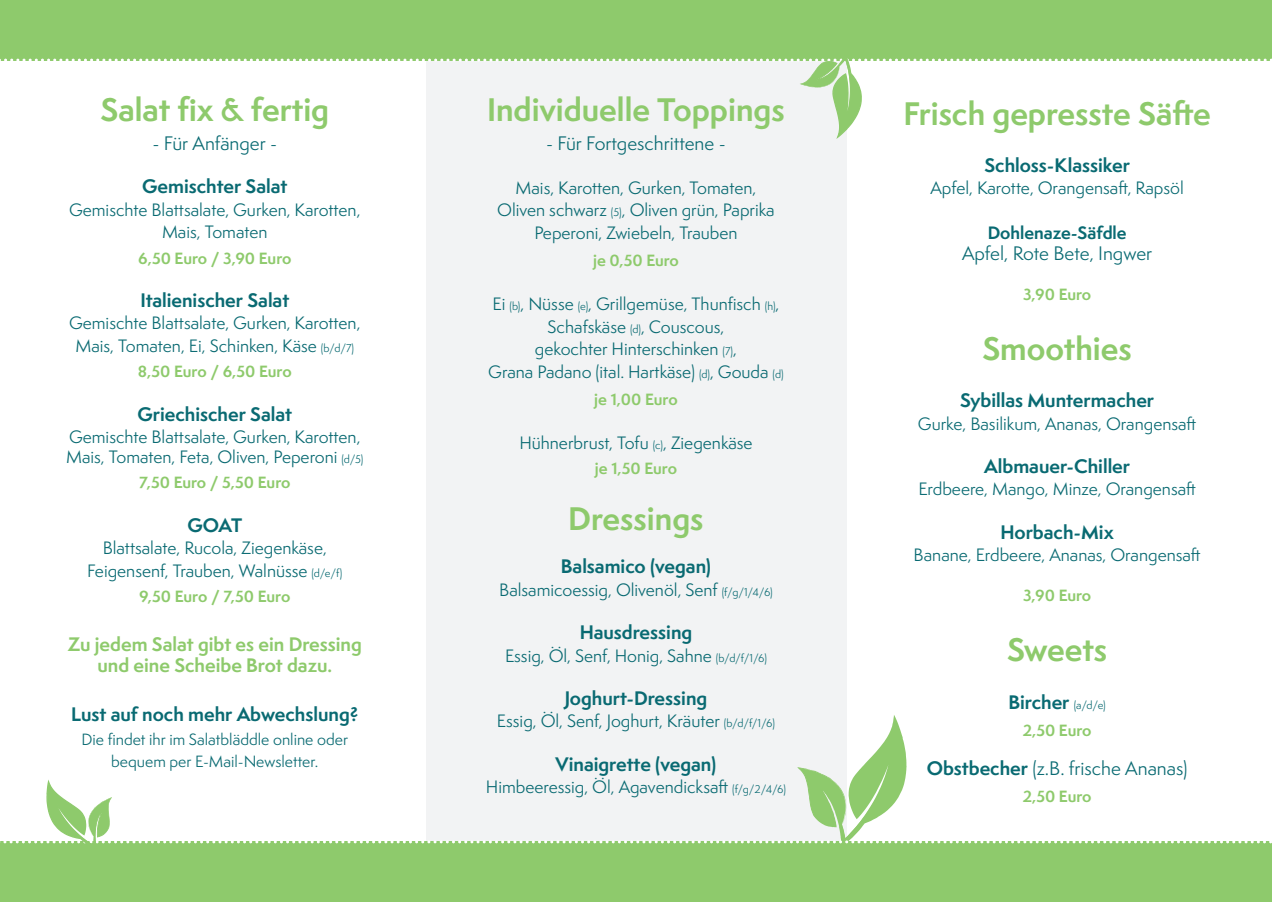
<style>
.page{position:relative;width:1272px;height:902px;background:#fff}
.page>*{position:absolute;margin:0;border:0;box-sizing:border-box;transform-origin:0 0}
.t1{font:700 30px "Semplicita Pro";color:#8eca6c}
.t2{font:700 18px "Semplicita Pro";color:#096a72}
.t3{font:18px "Semplicita Pro";color:#096a72}
.t4{font:700 18px/21.6px "Semplicita Pro";color:#8eca6c;text-align:center}
.t5{font:16.5px/22.5px "Semplicita Pro";color:#096a72;text-align:center}
.t6{font:700 16.5px "Semplicita Pro";color:#096a72}
.t7{font:700 15px "Semplicita Pro";color:#8eca6c}
.t8{font:15px/21.6px "Semplicita Pro";color:#096a72;text-align:center}
.s1{font-size:10.5px}
.s2{font-weight:400;font-size:10.5px}
.s3{font-weight:700}
</style>
<div class="page">
<div style="left:426px;top:0;width:420px;height:901px;background:#f2f3f4"></div>
<div style="left:0;top:0;width:1271px;height:60px;background:#8eca6c"></div>
<svg style="left:0;top:56px;width:1272px;height:83px"></svg>
<div style="left:0;top:841px;width:1271px;height:60px;background:#8eca6c"></div>
<svg style="left:0;top:714px;width:1272px;height:134px"></svg>
<h1 class="t1" style="left:100px;top:88px;width:230px">Salat fix &amp; fertig</h1>
<p class="t3" style="left:152px;top:130px;width:126px">- Für Anfänger -</p>
<p class="t2" style="left:142px;top:173px;width:147px">Gemischter Salat</p>
<p class="t5" style="left:69px;top:198px;width:293px">Gemischte Blattsalate, Gurken, Karotten,<br>Mais, Tomaten</p>
<p class="t7" style="left:138px;top:247px;width:155px">6,50 Euro / 3,90 Euro</p>
<p class="t2" style="left:140px;top:286px;width:150px">Italienischer Salat</p>
<p class="t5" style="left:69px;top:311px;width:293px">Gemischte Blattsalate, Gurken, Karotten,<br>Mais, Tomaten, Ei, Schinken, Käse <span class="s1">(b/d/7)</span></p>
<p class="t7" style="left:138px;top:360px;width:155px">8,50 Euro / 6,50 Euro</p>
<p class="t2" style="left:137px;top:400px;width:156px">Griechischer Salat</p>
<p class="t5" style="left:66px;top:427px;width:299px;line-height:19.8px;text-align:left">Gemischte Blattsalate, Gurken, Karotten,<br>Mais, Tomaten, Feta, Oliven, Peperoni <span class="s1">(d/5)</span></p>
<p class="t7" style="left:139px;top:471px;width:153px">7,50 Euro / 5,50 Euro</p>
<p class="t2" style="left:187px;top:511px;width:56px">GOAT</p>
<p class="t5" style="left:87px;top:536px;width:256px">Blattsalate, Rucola, Ziegenkäse,<br>Feigensenf, Trauben, Walnüsse <span class="s1">(d/e/f)</span></p>
<p class="t7" style="left:139px;top:585px;width:153px">9,50 Euro / 7,50 Euro</p>
<p class="t4" style="left:68px;top:633px;width:296px">Zu jedem Salat gibt es ein Dressing und eine Scheibe Brot dazu.</p>
<p class="t2" style="left:71px;top:700px;width:289px">Lust auf noch mehr Abwechslung?</p>
<p class="t8" style="left:82px;top:728px;width:268px">Die findet ihr im Salatbläddle online oder bequem per E-Mail-Newsletter.</p>
<h1 class="t1" style="left:487px;top:88px;width:299px">Individuelle Toppings</h1>
<p class="t3" style="left:546px;top:130px;width:181px">- Für Fortgeschrittene -</p>
<p class="t5" style="left:497px;top:176px;width:279px">Mais, Karotten, Gurken, Tomaten,<br>Oliven schwarz <span class="s1">(5)</span>, Oliven grün, Paprika<br>Peperoni, Zwiebeln, Trauben</p>
<p class="t7" style="left:593px;top:249px;width:87px">je 0,50 Euro</p>
<p class="t5" style="left:488px;top:292px;width:297px">Ei <span class="s1">(b)</span>, Nüsse <span class="s1">(e)</span>, Grillgemüse, Thunfisch <span class="s1">(h)</span>, Schafskäse <span class="s1">(d)</span>, Couscous,<br>gekochter Hinterschinken <span class="s1">(7)</span>,<br>Grana Padano (ital. Hartkäse) <span class="s1">(d)</span>, Gouda <span class="s1">(d)</span></p>
<p class="t7" style="left:594px;top:388px;width:85px">je 1,00 Euro</p>
<p class="t5" style="left:519px;top:431px;width:235px">Hühnerbrust, Tofu <span class="s1">(c)</span>, Ziegenkäse</p>
<p class="t7" style="left:595px;top:457px;width:83px">je 1,50 Euro</p>
<h1 class="t1" style="left:568px;top:496px;width:137px">Dressings</h1>
<p class="t2" style="left:561px;top:553px;width:152px">Balsamico (vegan)</p>
<p class="t5" style="left:499px;top:578px;width:275px">Balsamicoessig, Olivenöl, Senf <span class="s1">(f/g/1/4/6)</span></p>
<p class="t2" style="left:579px;top:619px;width:114px">Hausdressing</p>
<p class="t5" style="left:505px;top:644px;width:263px">Essig, Öl, Senf, Honig, Sahne <span class="s1">(b/d/f/1/6)</span></p>
<p class="t2" style="left:564px;top:684px;width:144px">Joghurt-Dressing</p>
<p class="t5" style="left:497px;top:709px;width:279px">Essig, Öl, Senf, Joghurt, Kräuter <span class="s1">(b/d/f/1/6)</span></p>
<p class="t2" style="left:555px;top:750px;width:162px">Vinaigrette (vegan)</p>
<p class="t5" style="left:486px;top:775px;width:301px">Himbeeressig, Öl, Agavendicksaft <span class="s1">(f/g/2/4/6)</span></p>
<h1 class="t1" style="left:903px;top:91px;width:309px">Frisch gepresste Säfte</h1>
<p class="t2" style="left:984px;top:152px;width:147px">Schloss-Klassiker</p>
<p class="t5" style="left:930px;top:177px;width:255px">Apfel, Karotte, Orangensaft, Rapsöl</p>
<p class="t6" style="left:987px;top:220px;width:140px">Dohlenaze-Säfdle</p>
<p class="t3" style="left:962px;top:241px;width:192px">Apfel, Rote Bete, Ingwer</p>
<p class="t7" style="left:1023px;top:283px;width:70px">3,90 Euro</p>
<h1 class="t1" style="left:982px;top:326px;width:151px">Smoothies</h1>
<p class="t2" style="left:960px;top:387px;width:195px">Sybillas Muntermacher</p>
<p class="t5" style="left:918px;top:412px;width:280px">Gurke, Basilikum, Ananas, Orangensaft</p>
<p class="t2" style="left:984px;top:452px;width:147px">Albmauer-Chiller</p>
<p class="t5" style="left:918px;top:477px;width:279px">Erdbeere, Mango, Minze, Orangensaft</p>
<p class="t2" style="left:1000px;top:518px;width:115px">Horbach-Mix</p>
<p class="t5" style="left:913px;top:543px;width:288px">Banane, Erdbeere, Ananas, Orangensaft</p>
<p class="t7" style="left:1023px;top:583px;width:70px">3,90 Euro</p>
<h1 class="t1" style="left:1007px;top:627px;width:102px">Sweets</h1>
<p class="t2" style="left:1008px;top:688px;width:99px">Bircher <span class="s2">(a/d/e)</span></p>
<p class="t7" style="left:1022px;top:718px;width:70px">2,50 Euro</p>
<p class="t3" style="left:926px;top:755px;width:262px"><span class="s3">Obstbecher</span> (z.B. frische Ananas)</p>
<p class="t7" style="left:1022px;top:785px;width:70px">2,50 Euro</p>
</div>
